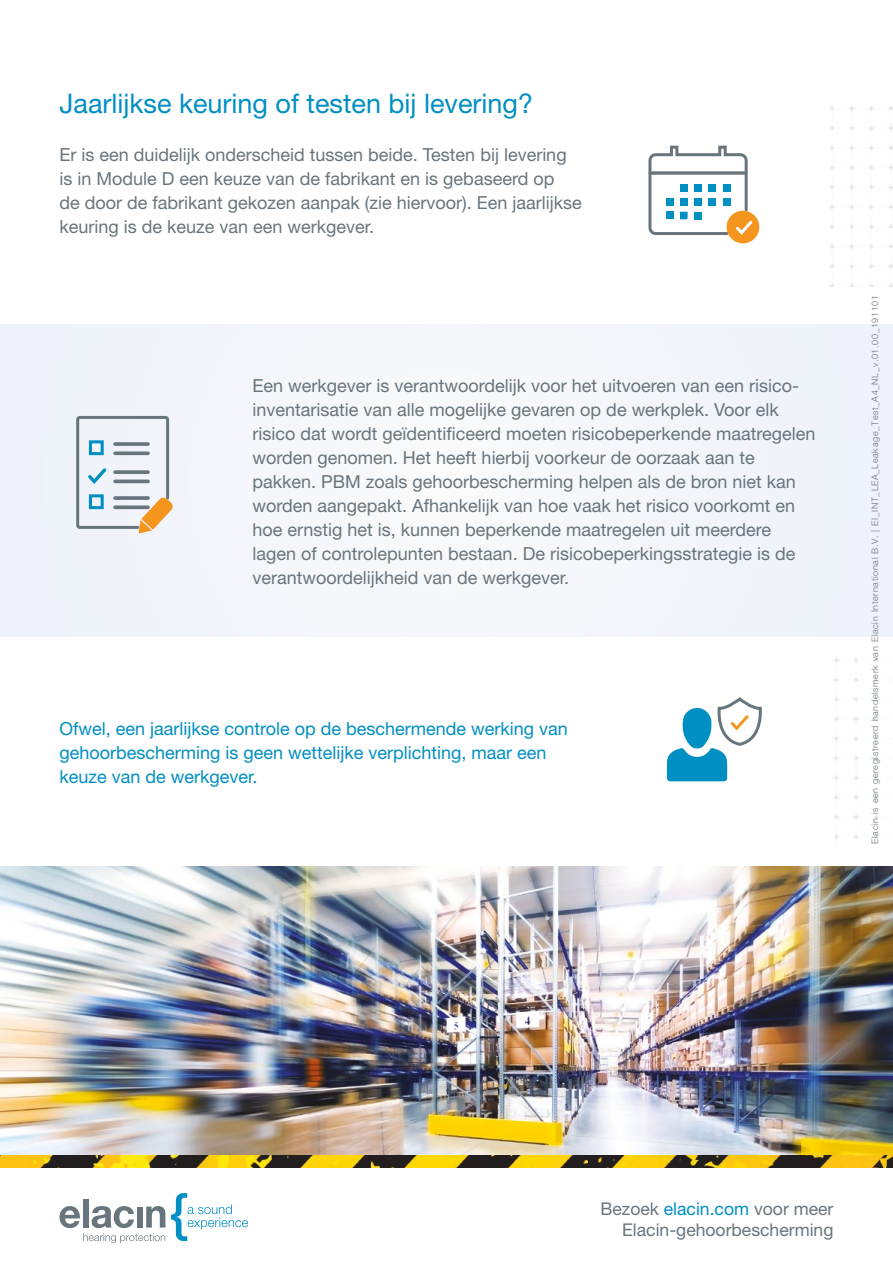
<style>
.page{position:relative;width:893px;height:1263px;background:#fff}
.page>*{position:absolute;margin:0;border:0;box-sizing:border-box;transform-origin:0 0}
.t1{font:27px "Helvetica Neue";color:#008fc3}
.t2{font:18px/24px "Helvetica Neue";color:#68757d}
.t3{font:18px/24px "Helvetica Neue";color:#008fc3}
.t4{font:17.55px/21.1px "Helvetica Neue";color:#68757d;text-align:right}
.t5{font:300 9px "Helvetica Neue LT Std";letter-spacing:.07em;color:#68757d}
.s1{color:#008fc3}
</style>
<div class="page">
<div style="left:0;top:325px;width:893px;height:312px;background:#f3f5fa"></div>
<div style="left:83px;top:1199px;width:6px;height:28px;background:#68757d"></div>
<svg style="left:60px;top:1206px;width:105px;height:37px"></svg>
<svg style="left:171px;top:1193px;width:77px;height:48px"></svg>
<img style="left:0;top:866px;width:893px;height:301px">
<img style="left:830px;top:106px;width:63px;height:181px">
<img style="left:834px;top:658px;width:45px;height:181px">
<svg style="left:667px;top:699px;width:95px;height:82px"></svg>
<svg style="left:76px;top:415px;width:97px;height:119px"></svg>
<div style="left:727px;top:211px;width:32px;height:32px;background:#f4951e;border-radius:50%"></div>
<svg style="left:648px;top:145px;width:107px;height:92px"></svg>
<h1 class="t1" style="left:60px;top:87px;width:475px">Jaarlijkse keuring of testen bij levering?</h1>
<p class="t2" style="left:60px;top:142px;width:524px">Er is een duidelijk onderscheid tussen beide. Testen bij levering is in Module D een keuze van de fabrikant en is gebaseerd op<br>de door de fabrikant gekozen aanpak (zie hiervoor). Een jaarlijkse keuring is de keuze van een werkgever.</p>
<p class="t2" style="left:253px;top:373px;width:564px">Een werkgever is verantwoordelijk voor het uitvoeren van een risico&shy;inventarisatie van alle mogelijke gevaren op de werkplek. Voor elk risico dat wordt geïdentificeerd moeten risicobeperkende maatregelen worden genomen. Het heeft hierbij voorkeur de oorzaak aan te pakken. PBM zoals gehoorbescherming helpen als de bron niet kan worden aangepakt. Afhankelijk van hoe vaak het risico voorkomt en hoe ernstig het is, kunnen beperkende maatregelen uit meerdere lagen of controlepunten bestaan. De risicobeperkingsstrategie is de verantwoordelijkheid van de werkgever.</p>
<p class="t3" style="left:60px;top:716px;width:510px">Ofwel, een jaarlijkse controle op de beschermende werking van gehoorbescherming is geen wettelijke verplichting, maar een keuze van de werkgever.</p>
<p class="t5" style="left:869px;top:844px;width:550px;rotate:-90deg">Elacin is een geregistreerd handelsmerk van Elacin International B.V. | EI_INT_LEA_Leakage_Test_A4_NL_v.01.00_191101</p>
<p class="t4" style="left:600px;top:1198px;width:235px">Bezoek <span class="s1">elacin.com</span> voor meer<br>Elacin-gehoorbescherming</p>
</div>
